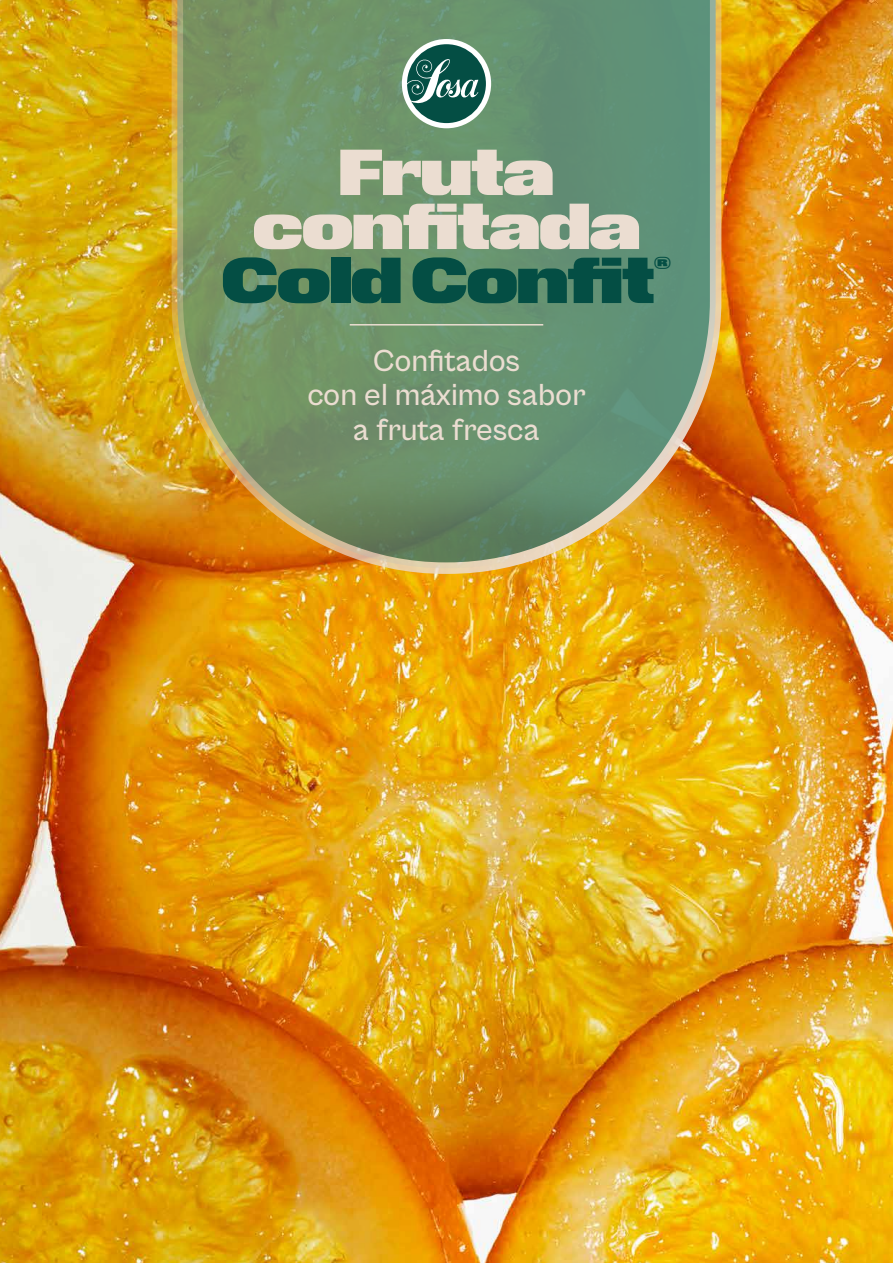
<style>
.page{position:relative;width:893px;height:1263px;background:#fff}
.page>*{position:absolute;margin:0;border:0;box-sizing:border-box;transform-origin:0 0}
.t1{font:63px/54px "Tempel Grotesk";color:#ebddd1;text-align:center}
.t2{font:63px "Tempel Grotesk";color:#044e44}
.t3{font:500 31.5px/34.5px "Cabinet Grotesk";color:#ebddd1;text-align:center}
.t4{font:21px "Tempel Grotesk";color:#044e44}
</style>
<div class="page">
<img style="left:0;top:0;width:893px;height:1263px">
<svg style="left:170px;top:0;width:553px;height:575px;background:#7b9264"></svg>
<hr style="left:350px;top:324px;width:193px;height:2px;background:#ebddd1">
<div style="left:402px;top:39px;width:89px;height:89px;background:#fff;border-radius:50%"></div>
<div style="left:407px;top:44px;width:79px;height:79px;background:#044e44;border-radius:50%"></div>
<svg style="left:404px;top:58px;width:74px;height:45px"></svg>
<h1 class="t1" style="left:253px;top:153px;width:388px">Fruta confitada</h1>
<h1 class="t2" style="left:222px;top:244px;width:433px">Cold Confit</h1>
<p class="t4" style="left:654px;top:252px;width:18px">®</p>
<p class="t3" style="left:307px;top:343px;width:280px">Confitados<br>con el máximo sabor a fruta fresca</p>
</div>
